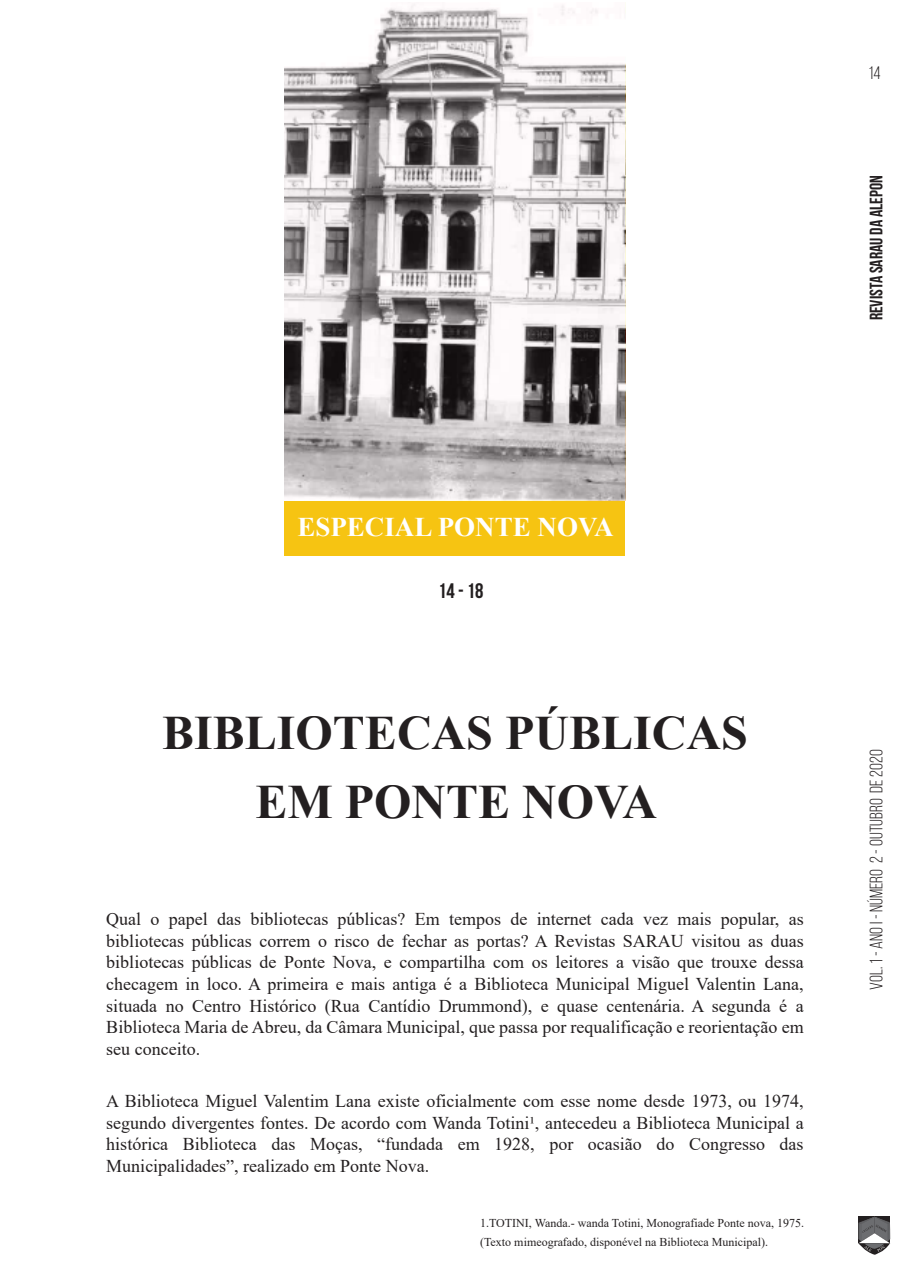
<style>
.page{position:relative;width:910px;height:1280px;background:#fff}
.page>*{position:absolute;margin:0;border:0;box-sizing:border-box;transform-origin:0 0}
.t1{font:700 48px/69.6px "Times New Roman";color:#231f20;text-align:center}
.t2{font:700 27px "Times New Roman";color:#fff}
.t3{font:700 21px "Bebas Neue";color:#231f20}
.t4{font:18px/21.6px "Times New Roman";color:#231f20;text-align:justify}
.t5{font:18px "Bebas Neue";color:#231f20}
.t6{font:700 18px "Bebas Neue";color:#231f20}
.t7{font:12px/18.9px "Times New Roman";color:#231f20}
</style>
<div class="page">
<div style="left:858px;top:1216px;width:32px;height:27px;background:#231f20"></div>
<svg style="left:858px;top:1217px;width:32px;height:38px"></svg>
<div style="left:285px;top:11px;width:340px;height:544px;background:#f6c412"></div>
<svg style="left:285px;top:4px;width:340px;height:496px;background:#b5b1b2"></svg>
<p class="t5" style="left:868px;top:64px;width:14px">14</p>
<p class="t6" style="left:866px;top:320px;width:146px;rotate:-90deg">REVISTA sarau da alepon</p>
<h2 class="t2" style="left:297px;top:508px;width:318px">ESPECIAL PONTE NOVA</h2>
<p class="t3" style="left:438px;top:579px;width:47px">14 - 18</p>
<h1 class="t1" style="left:162px;top:697px;width:587px">BIBLIOTECAS PÚBLICAS<br>EM PONTE NOVA</h1>
<p class="t4" style="left:106px;top:908px;width:699px">Qual o papel das bibliotecas públicas? Em tempos de internet cada vez mais popular, as bibliotecas públicas correm o risco de fechar as portas? A Revistas SARAU visitou as duas bibliotecas públicas de Ponte Nova, e compartilha com os leitores a visão que trouxe dessa checagem in loco. A primeira e mais antiga é a Biblioteca Municipal Miguel Valentin Lana, situada no Centro Histórico (Rua Cantídio Drummond), e quase centenária. A segunda é a Biblioteca Maria de Abreu, da Câmara Municipal, que passa por requalificação e reorientação em seu conceito.</p>
<p class="t4" style="left:106px;top:1089px;width:699px">A Biblioteca Miguel Valentim Lana existe oficialmente com esse nome desde 1973, ou 1974, segundo divergentes fontes. De acordo com Wanda Totini¹, antecedeu a Biblioteca Municipal a histórica Biblioteca das Moças, “fundada em 1928, por ocasião do Congresso das Municipalidades”, realizado em Ponte Nova.</p>
<p class="t7" style="left:480px;top:1213px;width:325px">1.TOTINI, Wanda.- wanda Totini, Monografiade Ponte nova, 1975. (Texto mimeografado, disponével na Biblioteca Municipal).</p>
<p class="t5" style="left:867px;top:990px;width:242px;rotate:-90deg">VOL. 1 - ANO I - NÚMERO 2 - outubro dE 2020</p>
</div>
